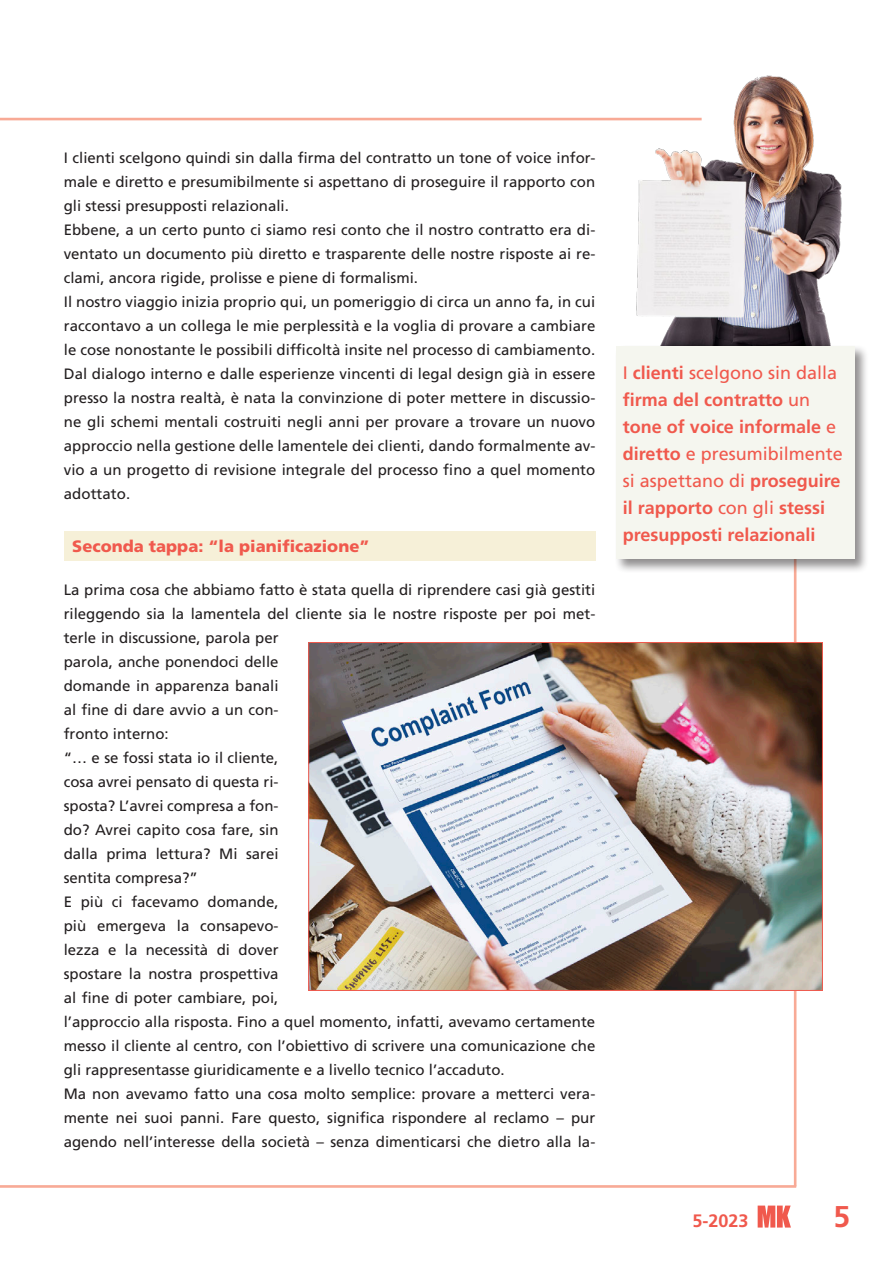
<style>
.page{position:relative;width:893px;height:1263px;background:#fff}
.page>*{position:absolute;margin:0;border:0;box-sizing:border-box;transform-origin:0 0}
.t1{font:700 30px "Frutiger";color:#f0594d}
._4-Svolazzo{font:700 18px/27px "Frutiger";color:#f0594d}
._3-Titolo_paragrafo{font:900 16.5px "Frutiger";color:#f0594d}
._1a-Testo{font:15px/24px "Frutiger";color:#231f20;text-align:justify}
.s1{font-weight:400}
</style>
<div class="page">
<svg style="left:758px;top:1205px;width:33px;height:22px"></svg>
<hr style="left:0;top:1185px;width:796px;height:3px;background:#f8aa96">
<hr style="left:794px;top:118px;width:2px;height:1068px;background:#f8aa96">
<hr style="left:0;top:118px;width:796px;height:2px;background:#f8aa96">
<div style="left:64px;top:531px;width:531px;height:29px;background:#f6f0d8"></div>
<img style="left:625px;top:75px;width:217px;height:269px">
<div style="left:614px;top:344px;width:255px;height:229px;background:#231f20;opacity:.5"></div>
<div style="left:617px;top:347px;width:238px;height:212px;background:#f5f6ef"></div>
<img style="left:310px;top:644px;width:511px;height:345px">
<p class="_1a-Testo" style="left:64px;top:145px;width:533px">I clienti scelgono quindi sin dalla firma del contratto un tone of voice infor&shy;male e diretto e presumibilmente si aspettano di proseguire il rapporto con gli stessi presupposti relazionali.</p>
<p class="_1a-Testo" style="left:64px;top:217px;width:533px">Ebbene, a un certo punto ci siamo resi conto che il nostro contratto era di&shy;ventato un documento più diretto e trasparente delle nostre risposte ai re&shy;clami, ancora rigide, prolisse e piene di formalismi.</p>
<p class="_1a-Testo" style="left:64px;top:289px;width:533px">Il nostro viaggio inizia proprio qui, un pomeriggio di circa un anno fa, in cui raccontavo a un collega le mie perplessità e la voglia di provare a cambiare le cose nonostante le possibili difficoltà insite nel processo di cambiamento.<br>Dal dialogo interno e dalle esperienze vincenti di legal design già in essere presso la nostra realtà, è nata la convinzione di poter mettere in discussio&shy;ne gli schemi mentali costruiti negli anni per provare a trovare un nuovo approccio nella gestione delle lamentele dei clienti, dando formalmente av&shy;vio a un progetto di revisione integrale del processo fino a quel momento adottato.</p>
<p class="_3-Titolo_paragrafo" style="left:72px;top:536px;width:299px">Seconda tappa: “la pianificazione”</p>
<p class="_1a-Testo" style="left:64px;top:577px;width:533px;text-align:left">La prima cosa che abbiamo fatto è stata quella di riprendere casi già gestiti rileggendo sia la lamentela del cliente sia le nostre risposte per poi met&shy;terle in discussione, parola per<br>parola, anche ponendoci delle<br>domande in apparenza banali<br>al fine di dare avvio a un con-<br>fronto interno:</p>
<p class="_1a-Testo" style="left:64px;top:745px;width:216px">“… e se fossi stata io il cliente, cosa avrei pensato di questa ri&shy;sposta? L’avrei compresa a fon&shy;do? Avrei capito cosa fare, sin dalla prima lettura? Mi sarei sentita compresa?”</p>
<p class="_1a-Testo" style="left:64px;top:889px;width:533px;text-align:left">E più ci facevamo domande,<br>più emergeva la consapevo-<br>lezza e la necessità di dover<br>spostare la nostra prospettiva<br>al fine di poter cambiare, poi,<br>l’approccio alla risposta. Fino a quel momento, infatti, avevamo certamente messo il cliente al centro, con l’obiettivo di scrivere una comunicazione che gli rappresentasse giuridicamente e a livello tecnico l’accaduto.</p>
<p class="_1a-Testo" style="left:64px;top:1081px;width:533px">Ma non avevamo fatto una cosa molto semplice: provare a metterci vera&shy;mente nei suoi panni. Fare questo, significa rispondere al reclamo – pur agendo nell’interesse della società – senza dimenticarsi che dietro alla la-</p>
<p class="_4-Svolazzo" style="left:623px;top:359px;width:221px"><span class="s1">I</span> clienti <span class="s1">scelgono sin dalla </span>firma del contratto <span class="s1">un </span>tone of voice informale <span class="s1">e </span>diretto <span class="s1">e presumibilmente si aspettano di</span> proseguire il rapporto <span class="s1">con gli</span> stessi presupposti relazionali</p>
<p class="_4-Svolazzo" style="left:692px;top:1207px;width:58px">5-2023</p>
<h1 class="t1" style="left:834px;top:1199px;width:18px">5</h1>
</div>
